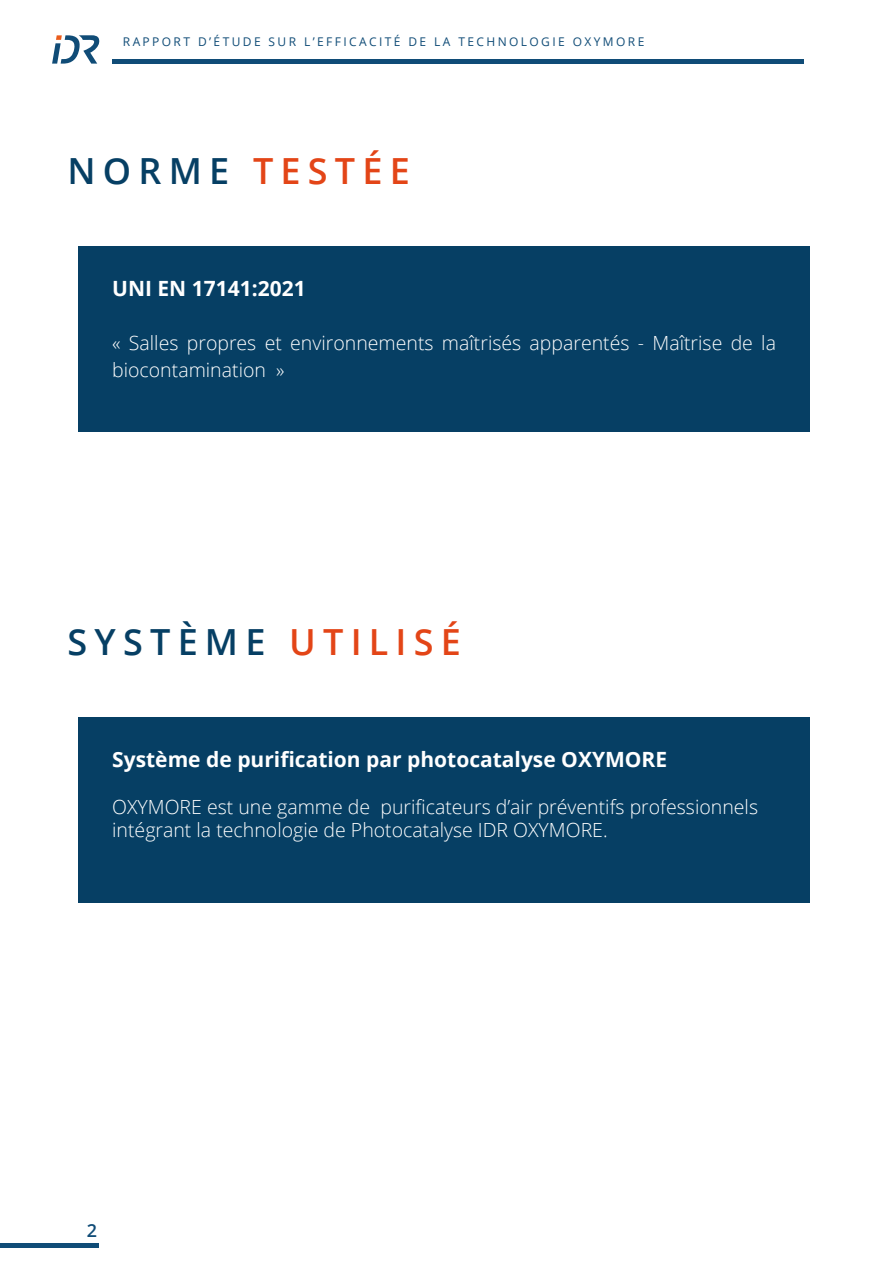
<style>
.page{position:relative;width:893px;height:1263px;background:#fff}
.page>*{position:absolute;margin:0;border:0;box-sizing:border-box;transform-origin:0 0}
.TITRE_2{font:600 36px "Open Sans";letter-spacing:.2em;color:#063f64}
.TITRE_2-2{font:600 36px "Open Sans";letter-spacing:.2em;color:#e34517}
.t1{font:700 21px "Open Sans";color:#fff}
.t2{font:300 19.5px/27px "Open Sans";color:#fff}
.t3{font:600 18px "Open Sans";color:#104c77}
.t4{font:12px "Open Sans";letter-spacing:.2em;color:#104c77}
.s1{color:#063f64}
.s2{color:#e34517}
</style>
<div class="page">
<svg style="left:52px;top:35px;width:47px;height:29px"></svg>
<div style="left:112px;top:59px;width:691px;height:5px;background:#104c77"></div>
<hr style="left:0;top:1243px;width:98px;height:4px;background:#104c77">
<div style="left:78px;top:246px;width:732px;height:186px;background:#063f64"></div>
<div style="left:78px;top:717px;width:732px;height:185px;background:#063f64"></div>
<p class="t4" style="left:123px;top:33px;width:523px">RAPPORT D’ÉTUDE SUR L’EFFICACITÉ DE LA TECHNOLOGIE OXYMORE</p>
<p class="TITRE_2-2" style="left:68px;top:146px;width:344px"><span class="s1">NORME</span> TESTÉE</p>
<p class="t1" style="left:112px;top:274px;width:195px">UNI EN 17141:2021</p>
<p class="t2" style="left:112px;top:329px;width:665px">« Salles propres et environnements maîtrisés apparentés - Maîtrise de la biocontamination »</p>
<p class="TITRE_2" style="left:68px;top:617px;width:395px">SYSTÈME <span class="s2">UTILISÉ</span></p>
<p class="t1" style="left:112px;top:744px;width:557px">Système de purification par photocatalyse OXYMORE</p>
<p class="t2" style="left:112px;top:794px;width:647px;line-height:23.4px">OXYMORE est une gamme de purificateurs d’air préventifs professionnels intégrant la technologie de Photocatalyse IDR OXYMORE.</p>
<p class="t3" style="left:87px;top:1218px;width:12px">2</p>
</div>
